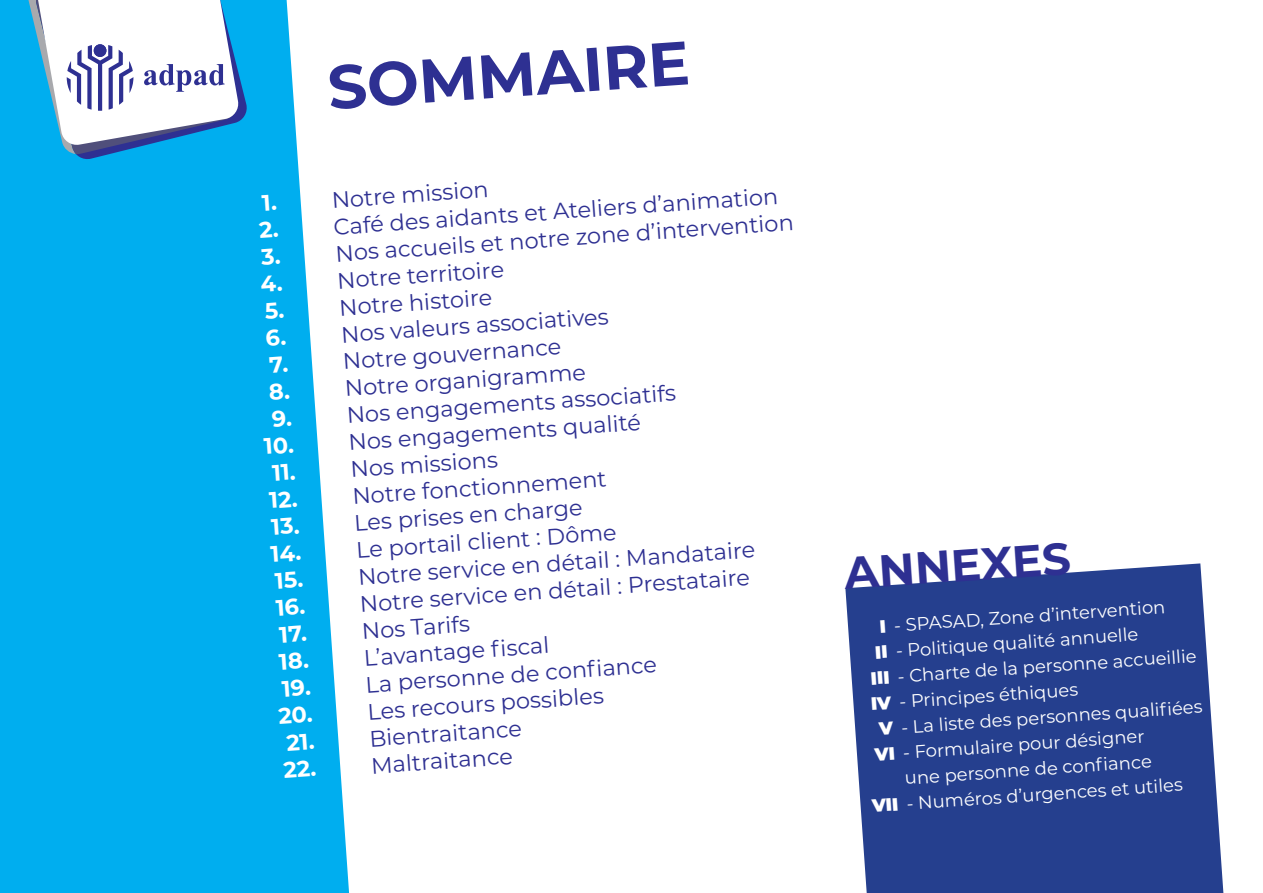
<style>
.page{position:relative;width:1263px;height:893px;background:#fff}
.page>*{position:absolute;margin:0;border:0;box-sizing:border-box;transform-origin:0 0}
.t1{font:700 61.5px "Montserrat";color:#2e3092}
.t2{font:700 45px "Montserrat";color:#2e3092}
.t3{font:22.5px/27px "Montserrat";color:#2e3092}
.t4{font:700 22.5px/27px "Montserrat";color:#fff;text-align:right}
.t5{font:18px/25.5px "Montserrat";color:#fff}
.t6{font:900 18px/25.5px "Montserrat";color:#fff;text-align:right}
</style>
<div class="page">
<svg style="left:845px;top:563px;width:378px;height:330px;fill:#253f8e"></svg>
<svg style="left:0;top:0;width:349px;height:893px;fill:#00aeef"></svg>
<svg style="left:26px;top:0;width:222px;height:161px"></svg>
<div style="left:94px;top:44px;width:12px;height:13px;background:#2e3092;border-radius:50%"></div>
<svg style="left:871px;top:798px;width:27px;height:14px"></svg>
<h1 class="t1" style="left:325px;top:43px;width:364px;rotate:-4deg">SOMMAIRE</h1>
<p class="t4" style="left:242px;top:190px;width:36px;rotate:-4deg">1.<br>2.<br>3.<br>4.<br>5.<br>6.<br>7.<br>8.<br>9.<br>10.<br>11.<br>12.<br>13.<br>14.<br>15.<br>16.<br>17.<br>18.<br>19.<br>20.<br>21.<br>22.</p>
<p class="t3" style="left:331px;top:186px;width:461px;rotate:-4deg">Notre mission<br>Café des aidants et Ateliers d’animation<br>Nos accueils et notre zone d’intervention<br>Notre territoire<br>Notre histoire<br>Nos valeurs associatives<br>Notre gouvernance<br>Notre organigramme<br>Nos engagements associatifs<br>Nos engagements qualité<br>Nos missions<br>Notre fonctionnement<br>Les prises en charge<br>Le portail client : Dôme<br>Notre service en détail : Mandataire<br>Notre service en détail : Prestataire<br>Nos Tarifs<br>L’avantage fi scal<br>La personne de confi ance<br>Les recours possibles<br>Bientraitance<br>Maltraitance</p>
<h2 class="t2" style="left:842px;top:541px;width:229px;rotate:-4deg">ANNEXES</h2>
<p class="t6" style="left:864px;top:614px;width:22px;rotate:-4deg">I<br>II<br>III<br>IV<br>V<br>VI</p>
<p class="t5" style="left:893px;top:612px;width:273px;rotate:-4deg">- SPASAD, Zone d’intervention</p>
<p class="t5" style="left:895px;top:637px;width:245px;rotate:-4deg">- Politique qualité annuelle</p>
<p class="t5" style="left:897px;top:663px;width:301px;rotate:-4deg">- Charte de la personne accueillie</p>
<p class="t5" style="left:898px;top:688px;width:181px;rotate:-4deg">- Principes éthiques</p>
<p class="t5" style="left:900px;top:714px;width:303px;rotate:-4deg">- La liste des personnes qualifi ées</p>
<p class="t5" style="left:902px;top:739px;width:249px;rotate:-4deg">- Formulaire pour désigner une personne de confi ance</p>
<p class="t5" style="left:906px;top:790px;width:278px;rotate:-4deg">- Numéros d’urgences et utiles</p>
</div>
